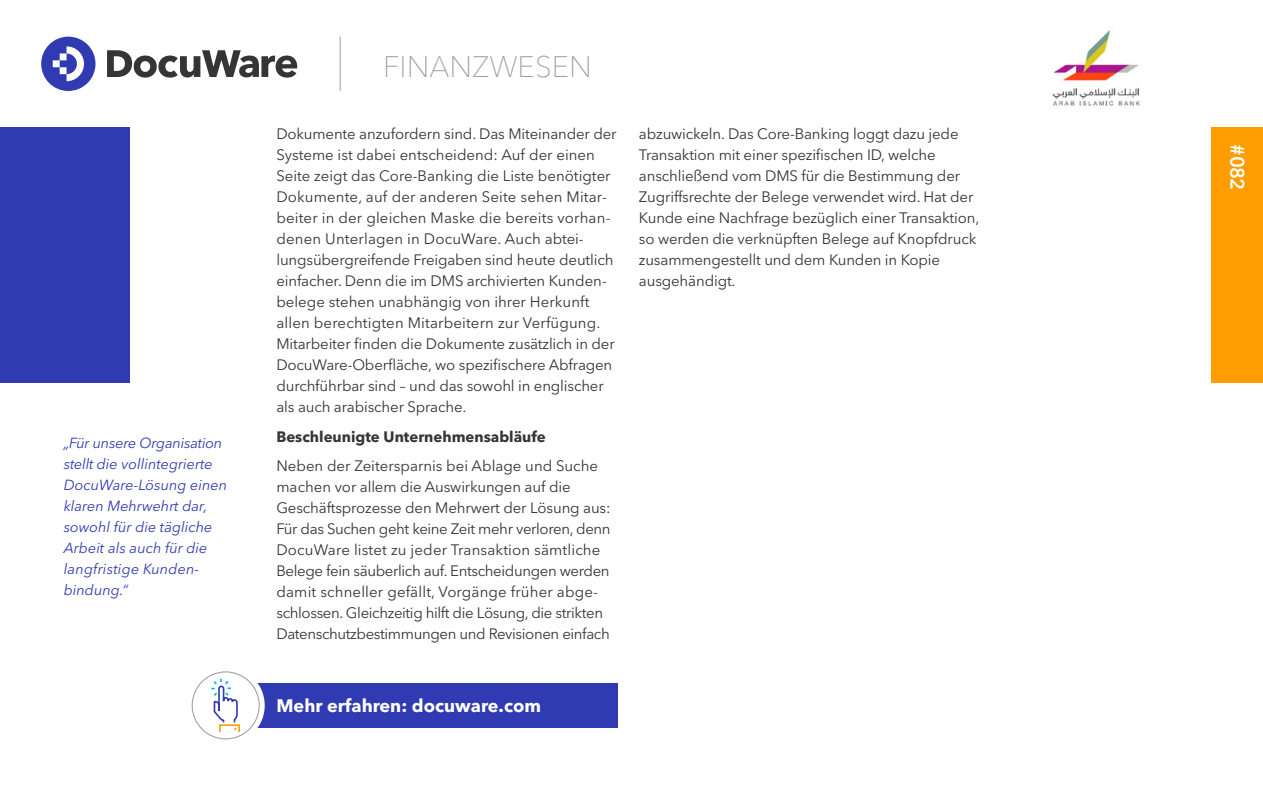
<style>
.page{position:relative;width:1263px;height:787px;background:#fff}
.page>*{position:absolute;margin:0;border:0;box-sizing:border-box;transform-origin:0 0}
.t1{font:100 29.4px "Avenir Next LT Pro";color:#9e9e9e}
.t2{font:600 19.5px "Avenir Next LT Pro";color:#fff}
.t3{font:700 18px "Avenir Next LT Pro";color:#fff}
.t4{font:15px/21px "Avenir Next LT Pro";letter-spacing:-.01em;color:#353535}
.t5{font:700 15px "Avenir Next LT Pro";color:#353535}
.t6{font:italic 14.55px/21px "Avenir Next LT Pro";color:#303ab2}
</style>
<div class="page">
<div style="left:1212px;top:128px;width:51px;height:255px;background:#ff9d00"></div>
<div style="left:0;top:128px;width:130px;height:255px;background:#303ab2"></div>
<div style="left:255px;top:683px;width:363px;height:44px;background:#303ab2"></div>
<div style="left:187px;top:666px;width:78px;height:78px;background:#fff;border-radius:50%"></div>
<div style="left:192px;top:671px;width:68px;height:68px;border:1px solid #9e9e9e;border-radius:50%"></div>
<hr style="left:340px;top:37px;width:1px;height:54px;background:#9e9e9e">
<svg style="left:41px;top:37px;width:55px;height:54px"></svg>
<svg style="left:107px;top:50px;width:190px;height:28px"></svg>
<svg style="left:211px;top:678px;width:29px;height:55px"></svg>
<img style="left:1052px;top:30px;width:88px;height:76px">
<p class="t6" style="left:64px;top:432px;width:165px">„Für unsere Organisation stellt die vollintegrierte<br>DocuWare-Lösung einen klaren Mehrwehrt dar, sowohl für die tägliche<br>Arbeit als auch für die langfristige Kunden&shy;bindung.“</p>
<h1 class="t1" style="left:383px;top:49px;width:210px">FINANZWESEN</h1>
<p class="t4" style="left:276px;top:123px;width:342px">Dokumente anzufordern sind. Das Miteinander der Systeme ist dabei entscheidend: Auf der einen Seite zeigt das Core-Banking die Liste benötigter Dokumente, auf der anderen Seite sehen Mitar&shy;beiter in der gleichen Maske die bereits vorhan&shy;denen Unterlagen in DocuWare. Auch abtei&shy;lungsübergreifende Freigaben sind heute deutlich einfacher. Denn die im DMS archivierten Kunden&shy;belege stehen unabhängig von ihrer Herkunft allen berechtigten Mitarbeitern zur Verfügung.<br>Mitarbeiter finden die Dokumente zusätzlich in der DocuWare-Oberfläche, wo spezifischere Abfragen durchführbar sind – und das sowohl in englischer als auch arabischer Sprache.</p>
<p class="t5" style="left:276px;top:427px;width:271px">Beschleunigte Unternehmensabläufe</p>
<p class="t4" style="left:276px;top:455px;width:336px">Neben der Zeitersparnis bei Ablage und Suche machen vor allem die Auswirkungen auf die Geschäftsprozesse den Mehrwert der Lösung aus:<br>Für das Suchen geht keine Zeit mehr verloren, denn DocuWare listet zu jeder Transaktion sämtliche Belege fein säuberlich auf. Entscheidungen werden damit schneller gefällt, Vorgänge früher abge&shy;schlossen. Gleichzeitig hilft die Lösung, die strikten Datenschutzbestimmungen und Revisionen einfach</p>
<p class="t3" style="left:276px;top:694px;width:266px">Mehr erfahren: docuware.com</p>
<p class="t4" style="left:639px;top:123px;width:342px">abzuwickeln. Das Core-Banking loggt dazu jede Transaktion mit einer spezifischen ID, welche anschließend vom DMS für die Bestimmung der Zugriffsrechte der Belege verwendet wird. Hat der Kunde eine Nachfrage bezüglich einer Transaktion, so werden die verknüpften Belege auf Knopfdruck zusammengestellt und dem Kunden in Kopie ausgehändigt.</p>
<h2 class="t2" style="left:1249px;top:144px;width:47px;rotate:90deg">#082</h2>
</div>
